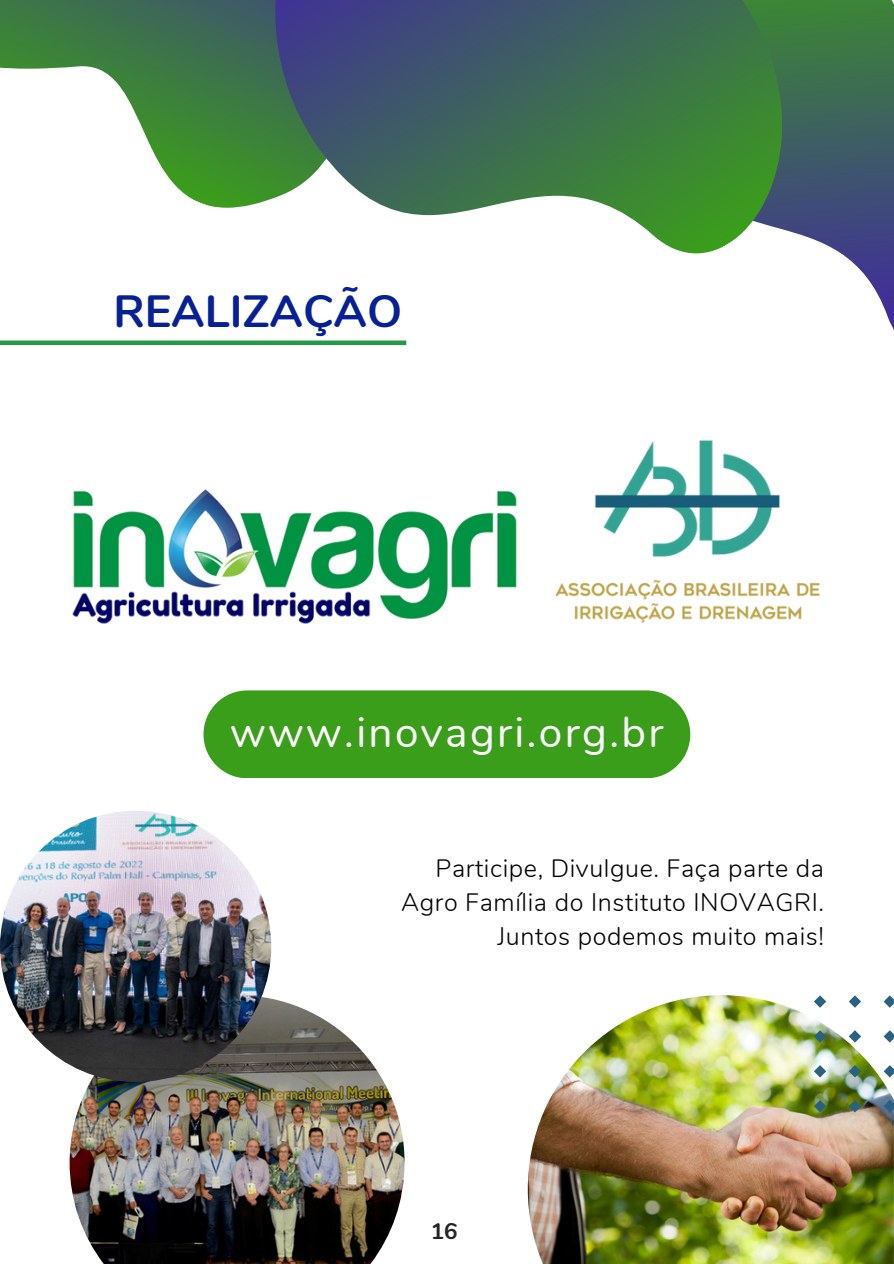
<style>
.page{position:relative;width:894px;height:1264px;background:#fff}
.page>*{position:absolute;margin:0;border:0;box-sizing:border-box;transform-origin:0 0}
.t1{font:700 45px "Nunito";color:#072095}
.t2{font:42.3px "Nunito";letter-spacing:.055em;color:#fff}
.t3{font:300 25.05px/33.8px "Nunito";letter-spacing:.025em;color:#000;text-align:right}
.t4{font:700 22.5px "Nunito";color:#242424}
</style>
<div class="page">
<svg style="left:0;top:0;width:226px;height:208px"></svg>
<svg style="left:690px;top:0;width:203px;height:328px"></svg>
<svg style="left:226px;top:0;width:596px;height:253px"></svg>
<div style="left:0;top:340px;width:406px;height:5px;background:#249946"></div>
<img style="left:527px;top:995px;width:366px;height:268px">
<img style="left:72px;top:489px;width:445px;height:135px">
<img style="left:70px;top:995px;width:334px;height:268px">
<svg style="left:813px;top:1099px;width:13px;height:13px"></svg>
<svg style="left:813px;top:1030px;width:13px;height:12px"></svg>
<svg style="left:813px;top:1065px;width:13px;height:12px"></svg>
<svg style="left:813px;top:995px;width:13px;height:12px"></svg>
<svg style="left:848px;top:1099px;width:12px;height:13px"></svg>
<svg style="left:848px;top:1030px;width:12px;height:12px"></svg>
<svg style="left:848px;top:1065px;width:12px;height:12px"></svg>
<svg style="left:848px;top:995px;width:12px;height:12px"></svg>
<svg style="left:883px;top:1099px;width:10px;height:13px"></svg>
<svg style="left:883px;top:1030px;width:10px;height:12px"></svg>
<svg style="left:883px;top:1065px;width:10px;height:12px"></svg>
<svg style="left:883px;top:995px;width:10px;height:12px"></svg>
<img style="left:555px;top:440px;width:265px;height:183px">
<div style="left:203px;top:690px;width:487px;height:88px;background:#3b9e1a;border-radius:44px"></div>
<img style="left:0;top:810px;width:271px;height:271px;border-radius:50%">
<p class="t1" style="left:113px;top:281px;width:290px">REALIZAÇÃO</p>
<p class="t2" style="left:230px;top:704px;width:435px">www.inovagri.org.br</p>
<p class="t3" style="left:401px;top:852px;width:424px">Participe, Divulgue. Faça parte da<br>Agro Família do Instituto INOVAGRI.<br>Juntos podemos muito mais!</p>
<p class="t4" style="left:430px;top:1216px;width:28px">16</p>
</div>
